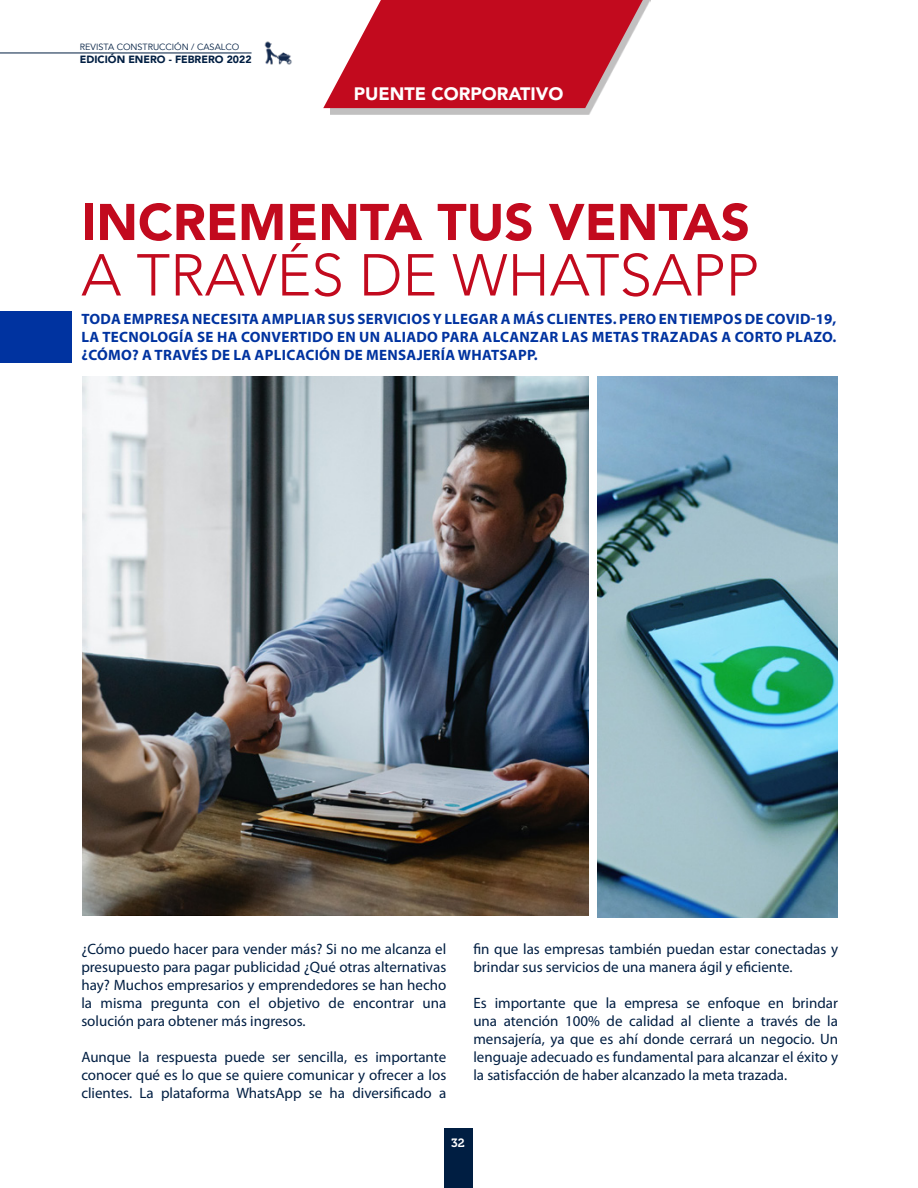
<style>
.page{position:relative;width:918px;height:1188px;background:#fff}
.page>*{position:absolute;margin:0;border:0;box-sizing:border-box;transform-origin:0 0}
.t1{font:300 58.5px "Avenir";color:#c20a1e}
.t2{font:900 51px "Avenir";color:#c20a1e}
.t3{font:900 18px "Avenir";color:#fff}
.t4{font:15px/18px "Myriad Pro";color:#001e42;text-align:justify}
.t5{font:700 15px/18px "Myriad Pro";letter-spacing:.02em;color:#0033a0;text-align:justify}
.t6{font:12px "Museo 700";color:#fff}
.t7{font:900 10.5px "Avenir";color:#001e42}
.t8{font:9px "Avenir";color:#001e42}
</style>
<div class="page">
<div style="left:330px;top:0;width:320px;height:115px;background:#231f20;opacity:.28"></div>
<svg style="left:323px;top:0;width:320px;height:108px"></svg>
<img style="left:597px;top:377px;width:240px;height:541px">
<div style="left:0;top:312px;width:72px;height:51px;background:#0033a0"></div>
<img style="left:82px;top:377px;width:506px;height:539px">
<div style="left:444px;top:1128px;width:28px;height:60px;background:#001e42"></div>
<img style="left:264px;top:41px;width:28px;height:24px">
<hr style="left:0;top:53px;width:252px;height:1px;background:#001e42">
<p class="t8" style="left:80px;top:42px;width:161px">REVISTA CONSTRUCCIÓN / CASALCO</p>
<p class="t7" style="left:80px;top:50px;width:173px">EDICIÓN ENERO - FEBRERO 2022</p>
<p class="t3" style="left:354px;top:79px;width:211px">PUENTE CORPORATIVO</p>
<p class="t2" style="left:81px;top:179px;width:670px">INCREMENTA TUS VENTAS</p>
<p class="t1" style="left:81px;top:241px;width:679px">A TRAVÉS DE WHATSAPP</p>
<p class="t5" style="left:82px;top:309px;width:756px">TODA EMPRESA NECESITA AMPLIAR SUS SERVICIOS Y LLEGAR A MÁS CLIENTES. PERO EN TIEMPOS DE COVID-19, LA TECNOLOGÍA SE HA CONVERTIDO EN UN ALIADO PARA ALCANZAR LAS METAS TRAZADAS A CORTO PLAZO. ¿CÓMO? A TRAVÉS DE LA APLICACIÓN DE MENSAJERÍA WHATSAPP.</p>
<p class="t4" style="left:81px;top:940px;width:366px">¿Cómo puedo hacer para vender más? Si no me alcanza el presupuesto para pagar publicidad ¿Qué otras alternativas hay? Muchos empresarios y emprendedores se han hecho la misma pregunta con el objetivo de encontrar una solución para obtener más ingresos.</p>
<p class="t4" style="left:81px;top:1048px;width:366px">Aunque la respuesta puede ser sencilla, es importante conocer qué es lo que se quiere comunicar y ofrecer a los clientes. La plataforma WhatsApp se ha diversificado a</p>
<p class="t4" style="left:473px;top:940px;width:366px">fin que las empresas también puedan estar conectadas y brindar sus servicios de una manera ágil y eficiente.</p>
<p class="t4" style="left:473px;top:994px;width:366px">Es importante que la empresa se enfoque en brindar una atención 100% de calidad al cliente a través de la mensajería, ya que es ahí donde cerrará un negocio. Un lenguaje adecuado es fundamental para alcanzar el éxito y la satisfacción de haber alcanzado la meta trazada.</p>
<p class="t6" style="left:451px;top:1136px;width:15px">32</p>
</div>
